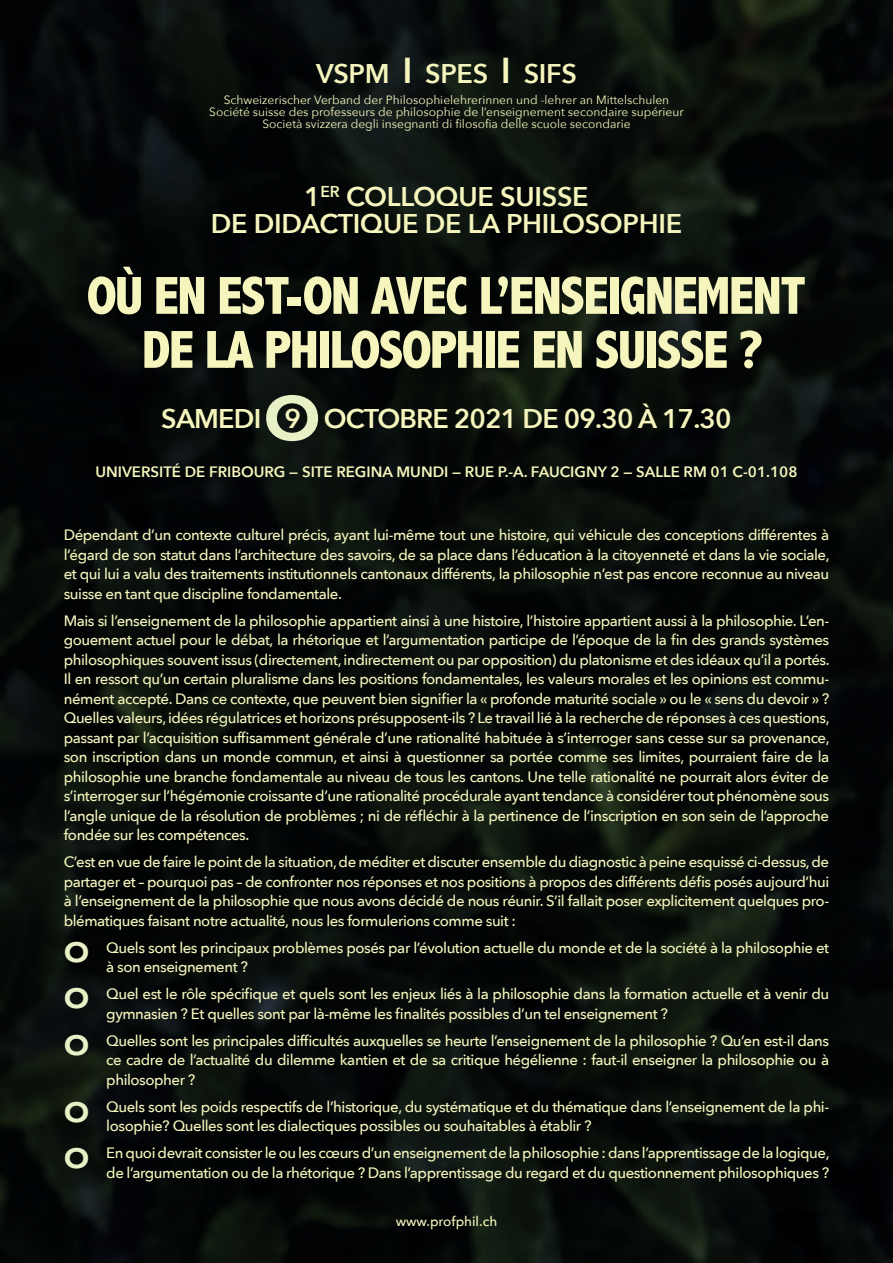
<style>
.page{position:relative;width:893px;height:1263px;background:#fff}
.page>*{position:absolute;margin:0;border:0;box-sizing:border-box;transform-origin:0 0}
.t1{font:700 81px "Copperplate Gothic";color:#e8f0c6}
.t2{font:800 condensed 54px/54px "Abadi";letter-spacing:-.03em;color:#f5f5bd;text-align:center}
.t3{font:700 36px "Copperplate Gothic";color:#e8f0c6}
.t4{font:600 27px/27px "Avenir Next";letter-spacing:-.01em;color:#f5f5bd;text-align:center}
.t5{font:600 27px "Avenir Next";letter-spacing:-.03em;color:#f5f5bd}
.t6{font:500 15px/19.5px "Avenir Next";letter-spacing:-.03em;color:#f5f5bd;text-align:justify}
.t7{font:600 15px "Avenir Next";color:#f5f5bd}
.t8{font:500 13.5px "Avenir Next";color:#f5f5bd}
.t9{font:12px/12px "Avenir Next";color:#f5f5bd;text-align:center}
.s1{font-size:36px}
</style>
<div class="page">
<img style="left:0;top:0;width:893px;height:1263px">
<h3 class="t4" style="left:316px;top:59px;width:262px">VSPM <span class="s1">I</span> SPES <span class="s1">I</span> SIFS</h3>
<p class="t9" style="left:209px;top:93px;width:476px">Schweizerischer Verband der Philosophielehrerinnen und -lehrer an Mittelschulen<br>Société suisse des professeurs de philosophie de l’enseignement secondaire supérieur<br>Società svizzera degli insegnanti di filosofia delle scuole secondarie</p>
<h3 class="t4" style="left:211px;top:182px;width:473px">1<sup>ER</sup> COLLOQUE SUISSE<br>DE DIDACTIQUE DE LA PHILOSOPHIE</h3>
<h2 class="t2" style="left:87px;top:269px;width:721px">OÙ EN EST-ON AVEC L’ENSEIGNEMENT<br>DE LA PHILOSOPHIE EN SUISSE ?</h2>
<h3 class="t5" style="left:161px;top:395px;width:572px">SAMEDI 9 OCTOBRE 2021 DE 09.30 À 17.30</h3>
<p class="t7" style="left:95px;top:459px;width:703px">UNIVERSITÉ DE FRIBOURG — SITE REGINA MUNDI — RUE P.-A. FAUCIGNY 2 — SALLE RM 01 C-01.108</p>
<h1 class="t1" style="left:263px;top:368px;width:59px">o</h1>
<p class="t6" style="left:64px;top:525px;width:767px">Dépendant d’un contexte culturel précis, ayant lui-même tout une histoire, qui véhicule des conceptions différentes à l’égard de son statut dans l’architecture des savoirs, de sa place dans l’éducation à la citoyenneté et dans la vie sociale, et qui lui a valu des traitements institutionnels cantonaux différents, la philosophie n’est pas encore reconnue au niveau suisse en tant que discipline fondamentale.</p>
<p class="t6" style="left:64px;top:610px;width:767px">Mais si l’enseignement de la philosophie appartient ainsi à une histoire, l’histoire appartient aussi à la philosophie. L’en&shy;gouement actuel pour le débat, la rhétorique et l’argumentation participe de l’époque de la fin des grands systèmes philosophiques souvent issus (directement, indirectement ou par opposition) du platonisme et des idéaux qu’il a portés.<br>Il en ressort qu’un certain pluralisme dans les positions fondamentales, les valeurs morales et les opinions est commu&shy;nément accepté. Dans ce contexte, que peuvent bien signifier la « profonde maturité sociale » ou le « sens du devoir » ?<br>Quelles valeurs, idées régulatrices et horizons présupposent-ils ? Le travail lié à la recherche de réponses à ces questions, passant par l’acquisition suffisamment générale d’une rationalité habituée à s’interroger sans cesse sur sa provenance, son inscription dans un monde commun, et ainsi à questionner sa portée comme ses limites, pourraient faire de la philosophie une branche fondamentale au niveau de tous les cantons. Une telle rationalité ne pourrait alors éviter de s’interroger sur l’hégémonie croissante d’une rationalité procédurale ayant tendance à considérer tout phénomène sous l’angle unique de la résolution de problèmes ; ni de réfléchir à la pertinence de l’inscription en son sein de l’approche fondée sur les compétences.</p>
<p class="t6" style="left:64px;top:852px;width:767px">C’est en vue de faire le point de la situation, de méditer et discuter ensemble du diagnostic à peine esquissé ci-dessus, de partager et – pourquoi pas – de confronter nos réponses et nos positions à propos des différents défis posés aujourd’hui à l’enseignement de la philosophie que nous avons décidé de nous réunir. S’il fallait poser explicitement quelques pro&shy;blématiques faisant notre actualité, nous les formulerions comme suit :</p>
<p class="t6" style="left:106px;top:937px;width:724px">Quels sont les principaux problèmes posés par l’évolution actuelle du monde et de la société à la philosophie et à son enseignement ?</p>
<p class="t6" style="left:106px;top:984px;width:724px">Quel est le rôle spécifique et quels sont les enjeux liés à la philosophie dans la formation actuelle et à venir du gymnasien ? Et quelles sont par là-même les finalités possibles d’un tel enseignement ?</p>
<p class="t6" style="left:106px;top:1030px;width:724px">Quelles sont les principales difficultés auxquelles se heurte l’enseignement de la philosophie ? Qu’en est-il dans ce cadre de l’actualité du dilemme kantien et de sa critique hégélienne : faut-il enseigner la philosophie ou à philosopher ?</p>
<p class="t6" style="left:106px;top:1096px;width:724px">Quels sont les poids respectifs de l’historique, du systématique et du thématique dans l’enseignement de la phi&shy;losophie? Quelles sont les dialectiques possibles ou souhaitables à établir ?</p>
<p class="t6" style="left:106px;top:1143px;width:725px">En quoi devrait consister le ou les cœurs d’un enseignement de la philosophie : dans l’apprentissage de la logique, de l’argumentation ou de la rhétorique ? Dans l’apprentissage du regard et du questionnement philosophiques ?</p>
<p class="t8" style="left:396px;top:1210px;width:103px">www.profphil.ch</p>
<h3 class="t3" style="left:64px;top:930px;width:27px">o</h3>
<h3 class="t3" style="left:64px;top:976px;width:27px">o</h3>
<h3 class="t3" style="left:64px;top:1023px;width:27px">o</h3>
<h3 class="t3" style="left:64px;top:1090px;width:27px">o</h3>
<h3 class="t3" style="left:64px;top:1136px;width:27px">o</h3>
</div>
